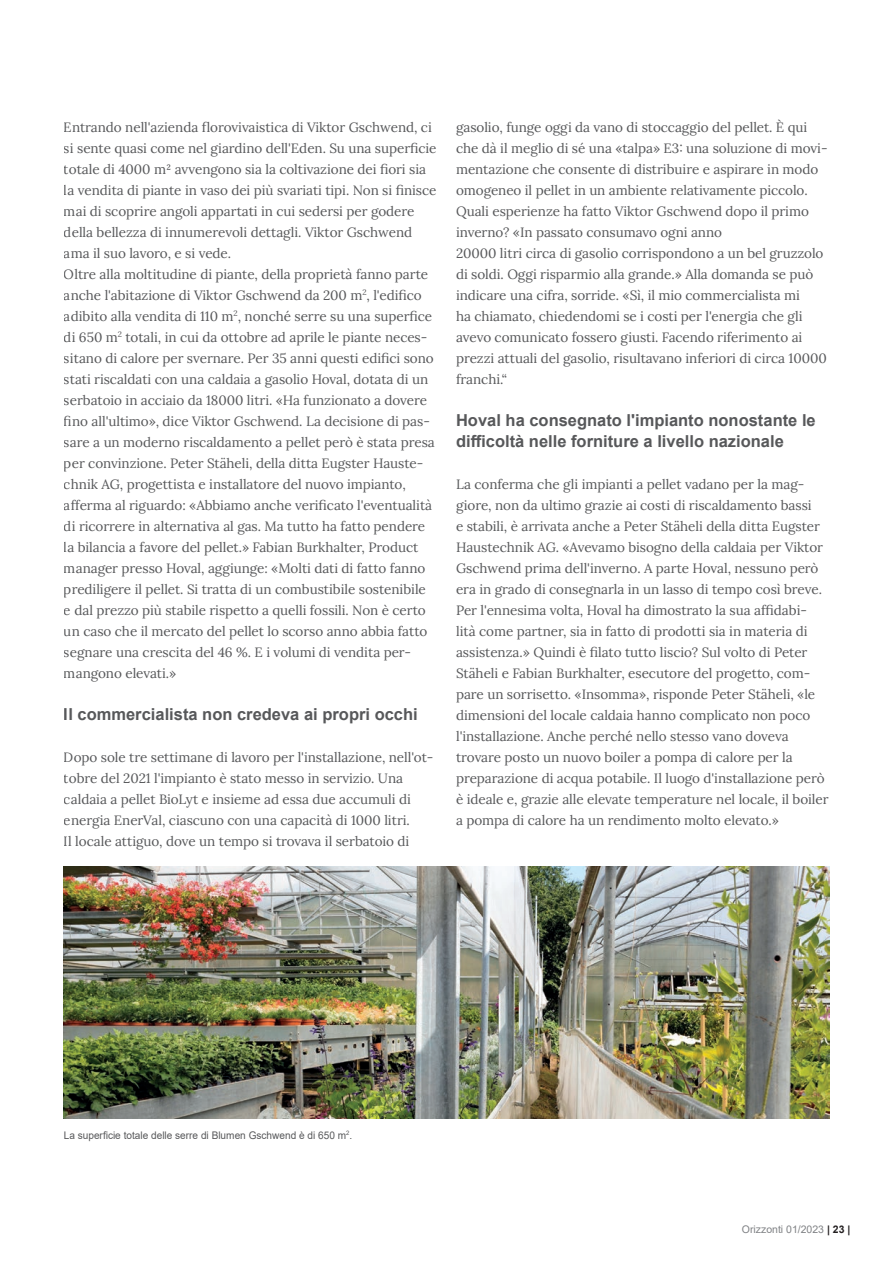
<style>
.page{position:relative;width:893px;height:1263px;background:#fff}
.page>*{position:absolute;margin:0;border:0;box-sizing:border-box;transform-origin:0 0}
.t1{font:700 16.5px/21px "Arial";color:#57585a}
.t2{font:13.5px/21px "Lora";letter-spacing:-.005em;color:#57585a}
.t3{font:10.5px "Arial";color:#57585a;scale:.96 1}
.t4{font:10.5px "Arial";color:#808285}
.s1{font-weight:700;color:#231f20}
</style>
<div class="page">
<img style="left:64px;top:867px;width:765px;height:252px">
<p class="t2" style="left:64px;top:115px;width:374px">Entrando nell'azienda florovivaistica di Viktor Gschwend, ci si sente quasi come nel giardino dell'Eden. Su una superficie totale di 4000 m² avvengono sia la coltivazione dei fiori sia la vendita di piante in vaso dei più svariati tipi. Non si finisce mai di scoprire angoli appartati in cui sedersi per godere della bellezza di innumerevoli dettagli. Viktor Gschwend ama il suo lavoro, e si vede.<br>Oltre alla moltitudine di piante, della proprietà fanno parte anche l'abitazione di Viktor Gschwend da 200 m<sup>2</sup>, l'edifico adibito alla vendita di 110 m<sup>2</sup>, nonché serre su una superfice di 650 m<sup>2</sup> totali, in cui da ottobre ad aprile le piante neces&shy;sitano di calore per svernare. Per 35 anni questi edifici sono stati riscaldati con una caldaia a gasolio Hoval, dotata di un serbatoio in acciaio da 18000 litri. «Ha funzionato a dovere fino all'ultimo», dice Viktor Gschwend. La decisione di pas&shy;sare a un moderno riscaldamento a pellet però è stata presa per convinzione. Peter Stäheli, della ditta Eugster Hauste&shy;chnik AG, progettista e installatore del nuovo impianto, afferma al riguardo: «Abbiamo anche verificato l'eventualità di ricorrere in alternativa al gas. Ma tutto ha fatto pendere la bilancia a favore del pellet.» Fabian Burkhalter, Product manager presso Hoval, aggiunge: «Molti dati di fatto fanno prediligere il pellet. Si tratta di un combustibile sostenibile e dal prezzo più stabile rispetto a quelli fossili. Non è certo un caso che il mercato del pellet lo scorso anno abbia fatto segnare una crescita del 46 %. E i volumi di vendita per&shy;mangono elevati.»</p>
<p class="t1" style="left:64px;top:703px;width:355px">Il commercialista non credeva ai propri occhi</p>
<p class="t2" style="left:64px;top:745px;width:371px">Dopo sole tre settimane di lavoro per l'installazione, nell'ot&shy;tobre del 2021 l'impianto è stato messo in servizio. Una caldaia a pellet BioLyt e insieme ad essa due accumuli di energia EnerVal, ciascuno con una capacità di 1000 litri.<br>Il locale attiguo, dove un tempo si trovava il serbatoio di</p>
<p class="t2" style="left:456px;top:115px;width:373px">gasolio, funge oggi da vano di stoccaggio del pellet. È qui che dà il meglio di sé una «talpa» E3: una soluzione di movi&shy;mentazione che consente di distribuire e aspirare in modo omogeneo il pellet in un ambiente relativamente piccolo.<br>Quali esperienze ha fatto Viktor Gschwend dopo il primo inverno? «In passato consumavo ogni anno<br>20000 litri circa di gasolio corrispondono a un bel gruzzolo di soldi. Oggi risparmio alla grande.» Alla domanda se può indicare una cifra, sorride. «Sì, il mio commercialista mi<br>ha chiamato, chiedendomi se i costi per l'energia che gli avevo comunicato fossero giusti. Facendo riferimento ai prezzi attuali del gasolio, risultavano inferiori di circa 10000 franchi.“</p>
<p class="t1" style="left:456px;top:409px;width:361px">Hoval ha consegnato l'impianto nonostante le difficoltà nelle forniture a livello nazionale</p>
<p class="t2" style="left:456px;top:472px;width:374px">La conferma che gli impianti a pellet vadano per la mag&shy;giore, non da ultimo grazie ai costi di riscaldamento bassi<br>e stabili, è arrivata anche a Peter Stäheli della ditta Eugster Haustechnik AG. «Avevamo bisogno della caldaia per Viktor Gschwend prima dell'inverno. A parte Hoval, nessuno però era in grado di consegnarla in un lasso di tempo così breve.<br>Per l'ennesima volta, Hoval ha dimostrato la sua affidabi&shy;lità come partner, sia in fatto di prodotti sia in materia di assistenza.» Quindi è filato tutto liscio? Sul volto di Peter Stäheli e Fabian Burkhalter, esecutore del progetto, com&shy;pare un sorrisetto. «Insomma», risponde Peter Stäheli, «le dimensioni del locale caldaia hanno complicato non poco l'installazione. Anche perché nello stesso vano doveva trovare posto un nuovo boiler a pompa di calore per la preparazione di acqua potabile. Il luogo d'installazione però è ideale e, grazie alle elevate temperature nel locale, il boiler a pompa di calore ha un rendimento molto elevato.»</p>
<p class="t3" style="left:64px;top:1128px;width:302px">La superficie totale delle serre di Blumen Gschwend è di 650 m<sup>2</sup>.</p>
<p class="t4" style="left:742px;top:1222px;width:110px">Orizzonti 01/2023 <span class="s1">| 23 |</span></p>
</div>
